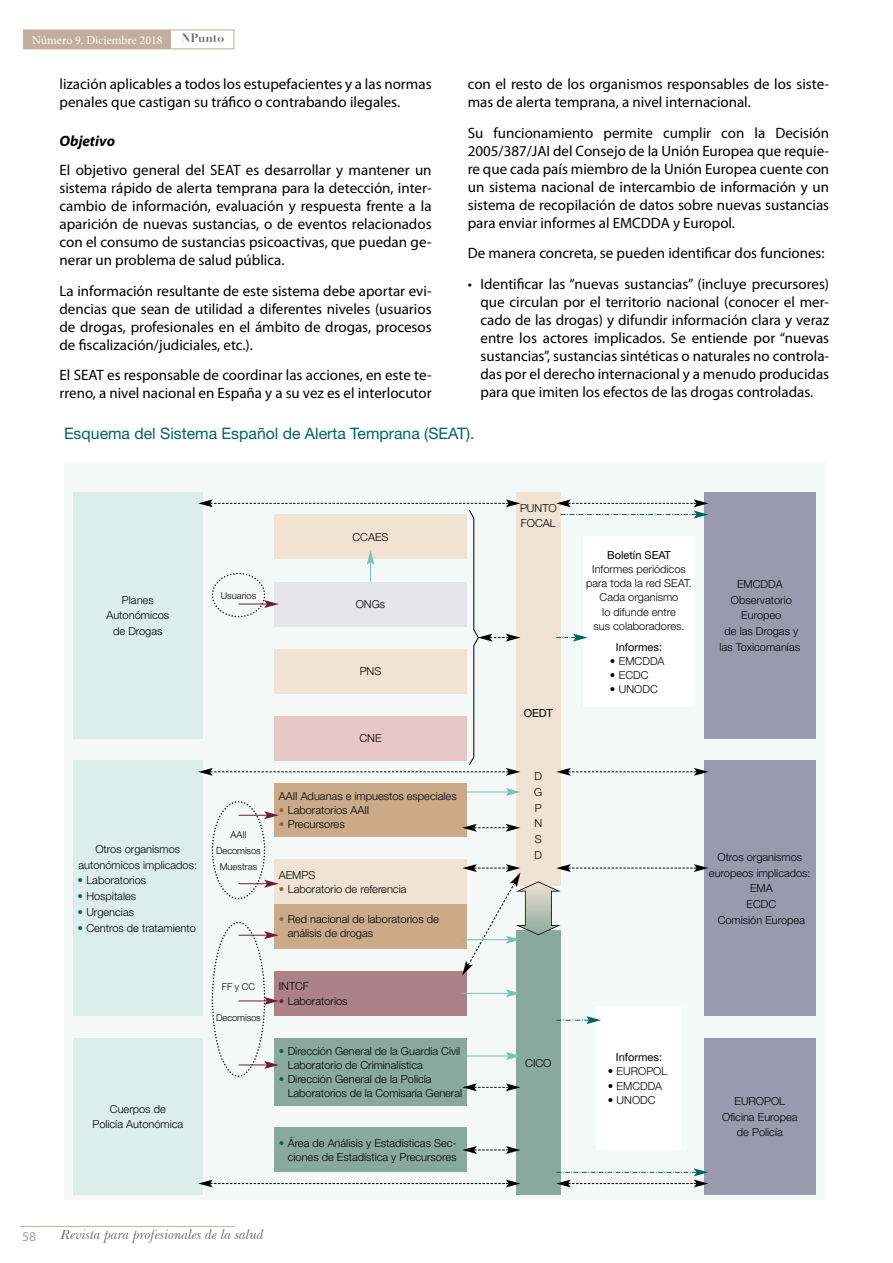
<style>
.page{position:relative;width:893px;height:1263px;background:#fff}
.page>*{position:absolute;margin:0;border:0;box-sizing:border-box;transform-origin:0 0}
.t1{font:15.75px "Helvetica Neue";color:#006654}
.t2{font:15px/18px "Myriad Pro";color:#000;text-align:justify}
.t3{font:italic 700 15px "Myriad Pro";color:#000}
.t4{font:italic 13.5px "Baskerville BT";color:#646567}
.t5{font:13.5px "Myriad Pro";color:#ae9c91}
.t6{font:12px "Minion Pro";color:#fff}
.t7{font:700 12px "Didot LH";color:#646567}
.t8{font:300 11.1px/15.8px "Helvetica Neue";color:#000;text-align:center}
.t9{font:11.1px "Helvetica Neue";color:#000}
.t10{font:300 9.45px/15.8px "Helvetica Neue";color:#000;text-align:center}
.s1{color:#006654}
.s2{color:#9b602d}
.s3{color:#691f36}
</style>
<div class="page">
<div style="left:23px;top:30px;width:211px;height:19px;border:1px solid #c1ae9e"></div>
<div style="left:24px;top:30px;width:147px;height:19px;background:#c1ae9e"></div>
<hr style="left:20px;top:1226px;width:215px;height:1px;background:#c1ae9e">
<div style="left:64px;top:461px;width:761px;height:738px;background:#f4f9f8"></div>
<hr style="left:60px;top:425px;width:98px;height:1px;background:#e8f4f0">
<div style="left:73px;top:492px;width:130px;height:246px;background:#dceee9"></div>
<div style="left:704px;top:492px;width:112px;height:246px;background:#9a9aaf"></div>
<div style="left:704px;top:761px;width:112px;height:255px;background:#9a9aaf"></div>
<div style="left:704px;top:1038px;width:112px;height:157px;background:#9a9aaf"></div>
<div style="left:516px;top:492px;width:45px;height:394px;background:#f0e3d4"></div>
<div style="left:516px;top:931px;width:45px;height:264px;background:#89a89e"></div>
<div style="left:274px;top:783px;width:193px;height:54px;background:#caaa89"></div>
<div style="left:274px;top:859px;width:193px;height:45px;background:#f0e3d4"></div>
<div style="left:274px;top:904px;width:193px;height:44px;background:#caaa89"></div>
<div style="left:274px;top:971px;width:193px;height:45px;background:#ad8189"></div>
<div style="left:274px;top:1038px;width:193px;height:67px;background:#89a89e"></div>
<div style="left:274px;top:1127px;width:193px;height:45px;background:#89a89e"></div>
<div style="left:73px;top:761px;width:130px;height:255px;background:#dceee9"></div>
<div style="left:73px;top:1038px;width:130px;height:157px;background:#dceee9"></div>
<div style="left:583px;top:537px;width:112px;height:170px;background:#fff"></div>
<div style="left:596px;top:1007px;width:85px;height:143px;background:#fff"></div>
<svg style="left:211px;top:801px;width:68px;height:99px"></svg>
<svg style="left:211px;top:922px;width:68px;height:155px"></svg>
<svg style="left:198px;top:1179px;width:322px;height:8px"></svg>
<hr style="left:462px;top:791px;width:47px;height:1px;background:#74c1b5">
<svg style="left:506px;top:788px;width:14px;height:8px"></svg>
<svg style="left:462px;top:824px;width:58px;height:8px"></svg>
<hr style="left:462px;top:993px;width:47px;height:1px;background:#74c1b5">
<svg style="left:506px;top:989px;width:14px;height:8px"></svg>
<hr style="left:462px;top:1055px;width:47px;height:1px;background:#74c1b5">
<svg style="left:506px;top:1052px;width:13px;height:8px"></svg>
<svg style="left:462px;top:1083px;width:58px;height:8px"></svg>
<svg style="left:462px;top:1146px;width:58px;height:8px"></svg>
<svg style="left:556px;top:499px;width:152px;height:19px"></svg>
<svg style="left:556px;top:634px;width:32px;height:7px"></svg>
<svg style="left:556px;top:1016px;width:45px;height:8px"></svg>
<svg style="left:556px;top:1168px;width:152px;height:19px"></svg>
<svg style="left:556px;top:768px;width:152px;height:8px"></svg>
<svg style="left:462px;top:864px;width:246px;height:111px"></svg>
<svg style="left:198px;top:499px;width:322px;height:277px"></svg>
<p class="t6" style="left:32px;top:32px;width:132px">Número 9. Diciembre 2018</p>
<p class="t7" style="left:181px;top:30px;width:44px">NPunto</p>
<p class="t2" style="left:60px;top:75px;width:374px">lización aplicables a todos los estupefacientes y a las normas penales que castigan su tráfico o contrabando ilegales.</p>
<p class="t3" style="left:60px;top:131px;width:57px">Objetivo</p>
<p class="t2" style="left:60px;top:160px;width:374px">El objetivo general del SEAT es desarrollar y mantener un sistema rápido de alerta temprana para la detección, inter&shy;cambio de información, evaluación y respuesta frente a la aparición de nuevas sustancias, o de eventos relacionados con el consumo de sustancias psicoactivas, que puedan ge&shy;nerar un problema de salud pública.</p>
<p class="t2" style="left:60px;top:281px;width:374px">La información resultante de este sistema debe aportar evi&shy;dencias que sean de utilidad a diferentes niveles (usuarios de drogas, profesionales en el ámbito de drogas, procesos de fiscalización/judiciales, etc.).</p>
<p class="t2" style="left:60px;top:366px;width:374px">El SEAT es responsable de coordinar las acciones, en este te&shy;rreno, a nivel nacional en España y a su vez es el interlocutor</p>
<p class="t1" style="left:64px;top:424px;width:412px">Esquema del Sistema Español de Alerta Temprana (SEAT).</p>
<p class="t2" style="left:468px;top:75px;width:363px">con el resto de los organismos responsables de los siste&shy;mas de alerta temprana, a nivel internacional.</p>
<p class="t2" style="left:468px;top:123px;width:363px">Su funcionamiento permite cumplir con la Decisión 2005/387/JAI del Consejo de la Unión Europea que requie&shy;re que cada país miembro de la Unión Europea cuente con un sistema nacional de intercambio de información y un sistema de recopilación de datos sobre nuevas sustancias para enviar informes al EMCDDA y Europol.</p>
<p class="t2" style="left:468px;top:244px;width:358px">De manera concreta, se pueden identificar dos funciones:</p>
<p class="t2" style="left:480px;top:275px;width:350px;text-indent:-13px">• Identificar las “nuevas sustancias” (incluye precursores) que circulan por el territorio nacional (conocer el mer&shy;cado de las drogas) y difundir información clara y veraz entre los actores implicados. Se entiende por “nuevas sustancias”, sustancias sintéticas o naturales no controla&shy;das por el derecho internacional y a menudo producidas para que imiten los efectos de las drogas controladas.</p>
<p class="t8" style="left:106px;top:591px;width:64px">Planes<br>Autonómicos de Drogas</p>
<p class="t10" style="left:221px;top:587px;width:37px">Usuarios</p>
<p class="t8" style="left:352px;top:529px;width:38px">CCAES</p>
<p class="t8" style="left:356px;top:596px;width:31px">ONGs</p>
<p class="t8" style="left:360px;top:663px;width:23px">PNS</p>
<p class="t8" style="left:78px;top:841px;width:120px">Otros organismos autonómicos implicados:</p>
<p class="t8" style="left:77px;top:872px;width:70px"><span class="s1">•</span> Laboratorios</p>
<p class="t8" style="left:77px;top:888px;width:60px"><span class="s1">•</span> Hospitales</p>
<p class="t8" style="left:77px;top:904px;width:58px"><span class="s1">•</span> Urgencias</p>
<p class="t8" style="left:77px;top:920px;width:120px"><span class="s1">•</span> Centros de tratamiento</p>
<p class="t8" style="left:92px;top:1100px;width:92px">Cuerpos de<br>Policía Autonómica</p>
<p class="t8" style="left:359px;top:730px;width:24px">CNE</p>
<p class="t10" style="left:216px;top:826px;width:46px">AAII<br>Decomisos<br>Muestras</p>
<p class="t10" style="left:222px;top:978px;width:35px">FF y CC</p>
<p class="t10" style="left:216px;top:1010px;width:46px">Decomisos</p>
<p class="t8" style="left:279px;top:788px;width:179px">AAII Aduanas e impuestos especiales</p>
<p class="t8" style="left:279px;top:802px;width:92px"><span class="s2">•</span> Laboratorios AAII</p>
<p class="t8" style="left:279px;top:816px;width:67px"><span class="s2">•</span> Precursores</p>
<p class="t8" style="left:279px;top:866px;width:38px">AEMPS</p>
<p class="t8" style="left:279px;top:881px;width:129px"><span class="s2">•</span> Laboratorio de referencia</p>
<p class="t8" style="left:288px;top:912px;width:153px;line-height:14.2px;text-align:left;text-indent:-9px"><span class="s2">•</span> Red nacional de laboratorios de análisis de drogas</p>
<p class="t8" style="left:279px;top:978px;width:32px">INTCF</p>
<p class="t8" style="left:279px;top:992px;width:70px"><span class="s3">•</span> Laboratorios</p>
<p class="t8" style="left:288px;top:1043px;width:174px;line-height:14.2px;text-align:left;text-indent:-9px"><span class="s1">•</span> Dirección General de la Guardia Civil<br>Laboratorio de Criminalística</p>
<p class="t8" style="left:288px;top:1071px;width:176px;line-height:14.2px;text-align:left;text-indent:-9px"><span class="s1">•</span> Dirección General de la Policía<br>Laboratorios de la Comisaría General</p>
<p class="t8" style="left:279px;top:1136px;width:179px;line-height:14.2px;text-align:right"><span class="s1">•</span> Área de Análisis y Estadísticas Sec&shy;ciones de Estadística y Precursores</p>
<p class="t5" style="left:22px;top:1228px;width:15px">58</p>
<p class="t4" style="left:61px;top:1227px;width:205px">Revista para profesionales de la salud</p>
<p class="t8" style="left:520px;top:500px;width:38px;text-align:left">PUNTO<br>FOCAL</p>
<p class="t9" style="left:524px;top:706px;width:31px">OEDT</p>
<p class="t8" style="left:534px;top:768px;width:10px;text-align:justify">D G P N S D</p>
<p class="t9" style="left:607px;top:548px;width:65px">Boletín SEAT</p>
<p class="t8" style="left:586px;top:562px;width:107px;line-height:14.2px">Informes periódicos para toda la red SEAT.<br>Cada organismo<br>lo difunde entre<br>sus colaboradores.</p>
<p class="t9" style="left:616px;top:640px;width:48px">Informes:</p>
<p class="t8" style="left:610px;top:653px;width:56px">• EMCDDA</p>
<p class="t8" style="left:610px;top:667px;width:40px">• ECDC</p>
<p class="t8" style="left:610px;top:681px;width:49px">• UNODC</p>
<p class="t8" style="left:720px;top:576px;width:82px">EMCDDA<br>Observatorio<br>Europeo<br>de las Drogas y las Toxicomanías</p>
<p class="t8" style="left:709px;top:849px;width:103px">Otros organismos europeos implicados:<br>EMA<br>ECDC<br>Comisión Europea</p>
<p class="t8" style="left:525px;top:1055px;width:28px">CICO</p>
<p class="t9" style="left:616px;top:1051px;width:48px">Informes:</p>
<p class="t8" style="left:608px;top:1063px;width:61px">• EUROPOL</p>
<p class="t8" style="left:608px;top:1077px;width:56px">• EMCDDA</p>
<p class="t8" style="left:608px;top:1092px;width:49px">• UNODC</p>
<p class="t8" style="left:722px;top:1093px;width:77px">EUROPOL<br>Oficina Europea de Policía</p>
</div>
